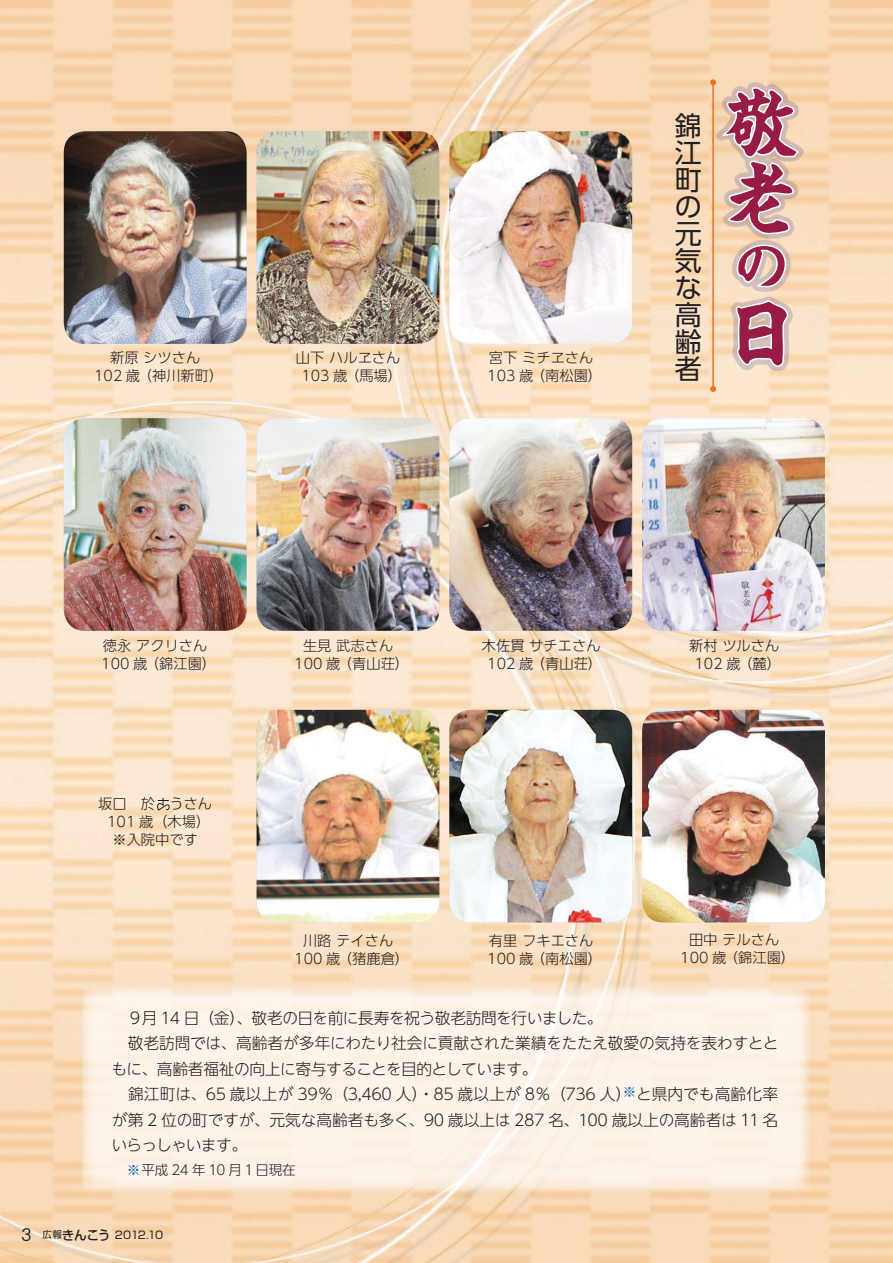
<style>
.page{position:relative;width:893px;height:1263px;background:#fff}
.page>*{position:absolute;margin:0;border:0;box-sizing:border-box;transform-origin:0 0}
.t1{font:75px/75.2px "FG Kaisho MAAR";color:#981b45}
.t2{font:60px "FG Kaisho MAAR";color:#981b45}
.t3{font:27px/27px "UD Shin Go Pro";color:#231f20;text-align:justify}
.t4{font:300 15.75px/25.5px "UD Shin Go NT Pro";letter-spacing:-.02em;color:#231f20}
.t5{font:300 14.25px/18px "UD Shin Go Pro";color:#231f20;text-align:center}
.t6{font:300 13.5px "UD Shin Go NT Pro";letter-spacing:.17em;color:#231f20}
.t7{font:10.65px "Shin Go Pr 5";letter-spacing:-.07em;color:#231f20}
.s1{color:#005bab}
.s2{font-family:"MOG Romaji B";font-weight:500;font-size:15.9px}
.s3{font-size:9.6px}
.s4{font-weight:500;font-size:12.75px}
</style>
<div class="page">
<img style="left:0;top:0;width:893px;height:1263px">
<img style="left:64px;top:131px;width:183px;height:213px">
<img style="left:257px;top:131px;width:182px;height:213px">
<img style="left:449px;top:131px;width:183px;height:213px">
<img style="left:64px;top:418px;width:183px;height:213px">
<img style="left:257px;top:418px;width:182px;height:213px">
<img style="left:449px;top:418px;width:183px;height:213px">
<img style="left:642px;top:418px;width:183px;height:213px">
<img style="left:257px;top:710px;width:182px;height:212px">
<img style="left:449px;top:710px;width:183px;height:212px">
<img style="left:642px;top:710px;width:183px;height:212px">
<svg style="left:81px;top:985px;width:728px;height:208px;fill:#fcf3e8"></svg>
<div style="left:716px;top:82px;width:87px;height:289px;background:#2e3092;opacity:.2"></div>
<svg style="left:735px;top:243px;width:53px;height:46px"></svg>
<svg style="left:733px;top:298px;width:58px;height:71px"></svg>
<hr style="left:712px;top:82px;width:2px;height:307px;background:#f37021">
<svg style="left:710px;top:0;width:92px;height:236px"></svg>
<svg style="left:710px;top:386px;width:6px;height:6px"></svg>
<svg style="left:157px;top:797px;width:12px;height:14px"></svg>
<p class="t5" style="left:94px;top:348px;width:131px">新原 シツさん<br>102 歳 （神川新町）</p>
<p class="t5" style="left:296px;top:348px;width:108px">山下 ハルヱさん<br>103 歳 （馬場）</p>
<p class="t5" style="left:487px;top:348px;width:116px;text-align:left">宮下 ミチヱさん<br>103 歳 （南松園）</p>
<h3 class="t3" style="left:675px;top:112px;width:28px">錦江町の元気な高齢者</h3>
<h1 class="t1" style="left:724px;top:85px;width:74px">敬老</h1>
<h2 class="t2" style="left:731px;top:235px;width:55px">の</h2>
<h1 class="t1" style="left:724px;top:295px;width:64px">日</h1>
<p class="t5" style="left:101px;top:636px;width:116px;text-align:left">徳永 アクリさん<br>100 歳 （錦江園）</p>
<p class="t5" style="left:294px;top:636px;width:116px">生見 武志さん<br>100 歳 （青山荘）</p>
<p class="t5" style="left:482px;top:636px;width:122px">木佐貫 サチエさん<br>102 歳 （青山荘）</p>
<p class="t5" style="left:689px;top:636px;width:93px">新村 ツルさん<br>102 歳 （麓）</p>
<p class="t5" style="left:98px;top:794px;width:116px">坂口　於 うさん<br>101 歳（木場）※入院中です</p>
<p class="t5" style="left:294px;top:931px;width:116px">川路 テイさん<br>100 歳 （猪鹿倉）</p>
<p class="t5" style="left:487px;top:931px;width:116px;text-align:left">有里 フキエさん<br>100 歳 （南松園）</p>
<p class="t5" style="left:680px;top:930px;width:116px">田中 テルさん<br>100 歳 （錦江園）</p>
<p class="t4" style="left:112px;top:1004px;width:668px">　９月 14 日（金）、敬老の日を前に長寿を祝う敬老訪問を行いました。<br>　敬老訪問では、高齢者が多年にわたり社会に貢献された業績をたたえ敬愛の気持を表わすとともに、高齢者福祉の向上に寄与することを目的としています。<br>　錦江町は、65 歳以上が 39％（3,460 人）・85 歳以上が 8％（736 人）<sup>※</sup>と県内でも高齢化率が第 2 位の町ですが、元気な高齢者も多く、90 歳以上は 287 名、100 歳以上の高齢者は 11 名いらっしゃいます。</p>
<p class="t6" style="left:127px;top:1159px;width:170px"><span class="s1">※</span>平成24年10月1日現在</p>
<p class="t7" style="left:21px;top:1226px;width:143px"><span class="s2">3</span> <span class="s3">広報</span><span class="s4">きんこう</span> 2012.10</p>
</div>
